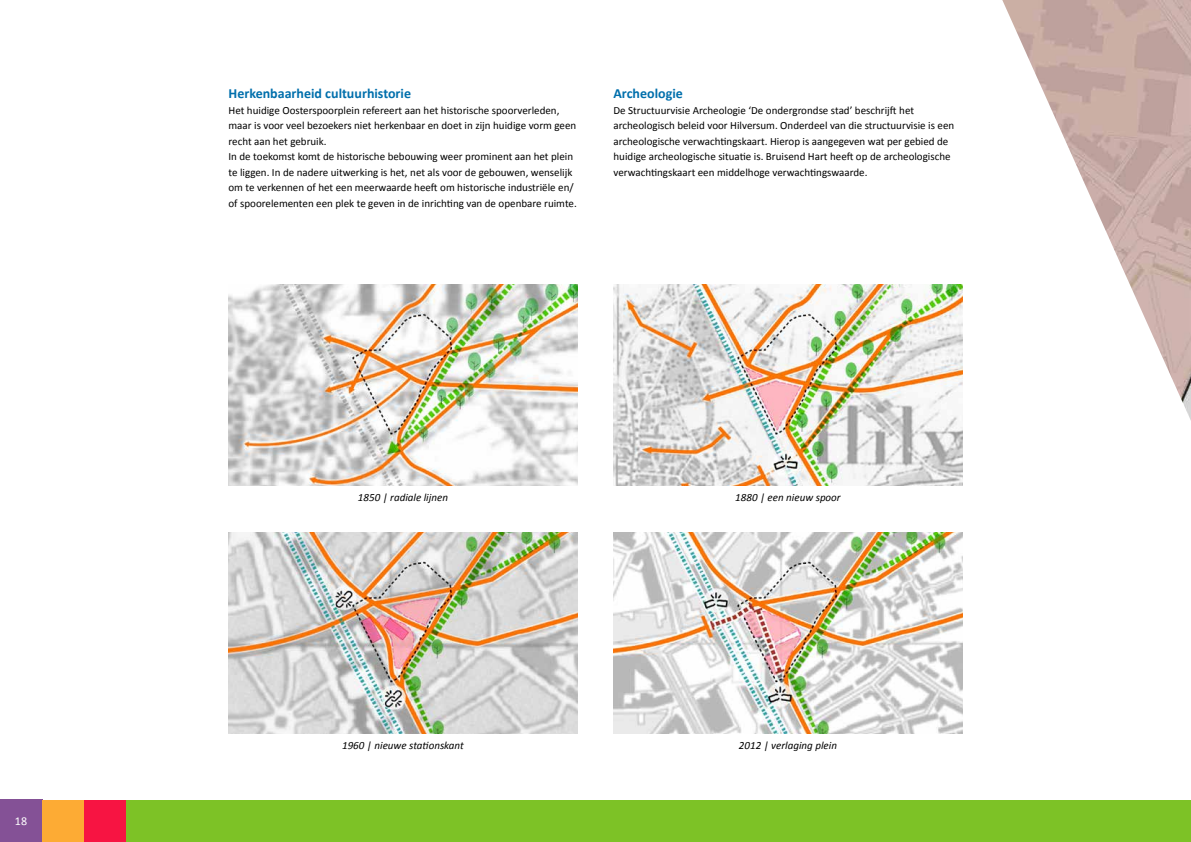
<style>
.page{position:relative;width:1191px;height:842px;background:#fff}
.page>*{position:absolute;margin:0;border:0;box-sizing:border-box;transform-origin:0 0}
.Kop_3{font:700 14px "Calibri";color:#006fac}
.t1{font:12px "Calibri";color:#fff}
.Broodtekst{font:11px/15.5px "Calibri";color:#000}
.t2{font:italic 11px "Calibri";color:#000}
</style>
<div class="page">
<div style="left:0;top:800px;width:42px;height:42px;background:#845196"></div>
<div style="left:42px;top:800px;width:42px;height:42px;background:#fdab34"></div>
<div style="left:84px;top:800px;width:42px;height:42px;background:#f71442"></div>
<div style="left:126px;top:800px;width:1065px;height:42px;background:#7dc226"></div>
<img style="left:228px;top:284px;width:349px;height:202px">
<img style="left:613px;top:284px;width:349px;height:202px">
<img style="left:228px;top:532px;width:349px;height:202px">
<img style="left:613px;top:532px;width:349px;height:202px">
<img style="left:1002px;top:0;width:189px;height:420px">
<p class="t1" style="left:15px;top:814px;width:14px">18</p>
<h3 class="Kop_3" style="left:228px;top:83px;width:184px">Herkenbaarheid cultuurhistorie</h3>
<p class="Broodtekst" style="left:228px;top:102px;width:349px">Het huidige Oosterspoorplein refereert aan het historische spoorverleden, maar is voor veel bezoekers niet herkenbaar en doet in zijn huidige vorm geen recht aan het gebruik.</p>
<p class="Broodtekst" style="left:228px;top:148px;width:350px">In de toekomst komt de historische bebouwing weer prominent aan het plein te liggen. In de nadere uitwerking is het, net als voor de gebouwen, wenselijk om te verkennen of het een meerwaarde heeft om historische industriële en/ of spoorelementen een plek te geven in de inrichting van de openbare ruimte.</p>
<h3 class="Kop_3" style="left:613px;top:83px;width:71px">Archeologie</h3>
<p class="Broodtekst" style="left:613px;top:102px;width:342px">De Structuurvisie Archeologie ‘De ondergrondse stad’ beschrijft het archeologisch beleid voor Hilversum. Onderdeel van die structuurvisie is een archeologische verwachtingskaart. Hierop is aangegeven wat per gebied de huidige archeologische situatie is. Bruisend Hart heeft op de archeologische verwachtingskaart een middelhoge verwachtingswaarde.</p>
<p class="t2" style="left:358px;top:491px;width:92px">1850 | radiale lijnen</p>
<p class="t2" style="left:735px;top:491px;width:107px">1880 | een nieuw spoor</p>
<p class="t2" style="left:342px;top:739px;width:123px">1960 | nieuwe stationskant</p>
<p class="t2" style="left:739px;top:739px;width:100px">2012 | verlaging plein</p>
</div>
